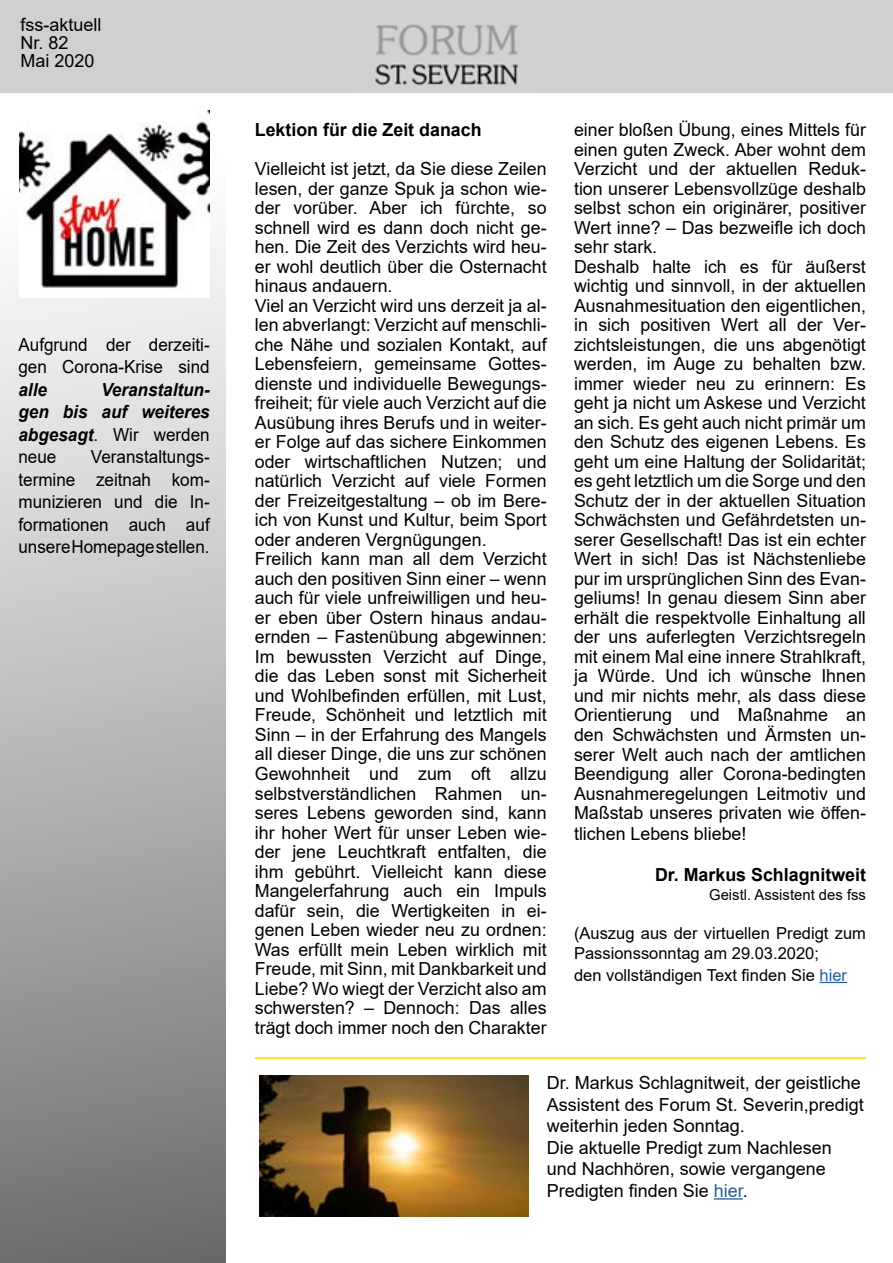
<style>
.page{position:relative;width:893px;height:1263px;background:#fff}
.page>*{position:absolute;margin:0;border:0;box-sizing:border-box;transform-origin:0 0}
.t1{font:18px/19.5px "Arial";color:#000}
.t2{font:18px/22.5px "Arial";color:#000;scale:.95 1}
.t3{font:italic 700 18px/22.5px "Arial";color:#000;text-align:justify;scale:.95 1}
.t4{font:700 18px "Arial";color:#000}
.t5{font:16.5px/19.8px "Arial";color:#000}
.t6{font:15px "Arial";color:#000}
.s1{font-weight:400;font-style:normal}
.s2{color:#275b9b}
</style>
<div class="page">
<div style="left:0;top:1px;width:225px;height:1262px;background:linear-gradient(to bottom,#fff,#70706f)"></div>
<div style="left:0;top:0;width:893px;height:92px;background:#d0d0d0"></div>
<img style="left:375px;top:24px;width:143px;height:62px">
<svg style="left:820px;top:982px;width:27px;height:1px"></svg>
<hr style="left:255px;top:1057px;width:611px;height:2px;background:#f6d400">
<svg style="left:714px;top:1198px;width:29px;height:1px"></svg>
<img style="left:259px;top:1076px;width:270px;height:140px">
<img style="left:20px;top:110px;width:190px;height:188px">
<p class="t1" style="left:21px;top:15px;width:83px;line-height:18px">fss-aktuell<br>Nr. 82<br>Mai 2020</p>
<p class="t2" style="left:18px;top:333px;width:203px">Aufgrund der derzeiti&shy;gen Corona-Krise sind</p>
<p class="t3" style="left:18px;top:379px;width:32px">alle</p>
<p class="t3" style="left:18px;top:379px;width:203px;text-indent:83px">Veranstaltun&shy;gen bis auf weiteres abgesagt<span class="s1">. Wir werden neue</span></p>
<p class="t2" style="left:18px;top:446px;width:203px;text-align:justify;text-indent:73px">Veranstaltungs&shy;termine zeitnah kom&shy;munizieren und die In&shy;formationen auch auf unsere Homepage stellen.</p>
<p class="t4" style="left:255px;top:117px;width:228px">Lektion für die Zeit danach</p>
<p class="t1" style="left:255px;top:159px;width:293px">Vielleicht ist jetzt, da Sie diese Zeilen lesen, der ganze Spuk ja schon wie&shy;der vorüber. Aber ich fürchte, so schnell wird es dann doch nicht ge&shy;hen. Die Zeit des Verzichts wird heu&shy;er wohl deutlich über die Osternacht hinaus andauern.<br>Viel an Verzicht wird uns derzeit ja al&shy;len abverlangt: Verzicht auf menschli&shy;che Nähe und sozialen Kontakt, auf Lebensfeiern, gemeinsame Gottes&shy;dienste und individuelle Bewegungs&shy;freiheit; für viele auch Verzicht auf die Ausübung ihres Berufs und in weiter&shy;er Folge auf das sichere Einkommen oder wirtschaftlichen Nutzen; und natürlich Verzicht auf viele Formen der Freizeitgestaltung – ob im Bere&shy;ich von Kunst und Kultur, beim Sport oder anderen Vergnügungen.<br>Freilich kann man all dem Verzicht auch den positiven Sinn einer – wenn auch für viele unfreiwilligen und heu&shy;er eben über Ostern hinaus andau&shy;ernden – Fastenübung abgewinnen:<br>Im bewussten Verzicht auf Dinge, die das Leben sonst mit Sicherheit und Wohlbefinden erfüllen, mit Lust, Freude, Schönheit und letztlich mit Sinn – in der Erfahrung des Mangels all dieser Dinge, die uns zur schönen Gewohnheit und zum oft allzu selbstverständlichen Rahmen un&shy;seres Lebens geworden sind, kann ihr hoher Wert für unser Leben wie&shy;der jene Leuchtkraft entfalten, die ihm gebührt. Vielleicht kann diese Mangelerfahrung auch ein Impuls dafür sein, die Wertigkeiten in ei&shy;genen Leben wieder neu zu ordnen:<br>Was erfüllt mein Leben wirklich mit Freude, mit Sinn, mit Dankbarkeit und Liebe? Wo wiegt der Verzicht also am schwersten? – Dennoch: Das alles trägt doch immer noch den Charakter</p>
<p class="t1" style="left:574px;top:120px;width:293px">einer bloßen Übung, eines Mittels für einen guten Zweck. Aber wohnt dem Verzicht und der aktuellen Reduk&shy;tion unserer Lebensvollzüge deshalb selbst schon ein originärer, positiver Wert inne? – Das bezweifle ich doch sehr stark.<br>Deshalb halte ich es für äußerst wichtig und sinnvoll, in der aktuellen Ausnahmesituation den eigentlichen, in sich positiven Wert all der Ver&shy;zichtsleistungen, die uns abgenötigt werden, im Auge zu behalten bzw. immer wieder neu zu erinnern: Es geht ja nicht um Askese und Verzicht an sich. Es geht auch nicht primär um den Schutz des eigenen Lebens. Es geht um eine Haltung der Solidarität; es geht letztlich um die Sorge und den Schutz der in der aktuellen Situation Schwächsten und Gefährdetsten un&shy;serer Gesellschaft! Das ist ein echter Wert in sich! Das ist Nächstenliebe pur im ursprünglichen Sinn des Evan&shy;geliums! In genau diesem Sinn aber erhält die respektvolle Einhaltung all der uns auferlegten Verzichtsregeln mit einem Mal eine innere Strahlkraft, ja Würde. Und ich wünsche Ihnen und mir nichts mehr, als dass diese Orientierung und Maßnahme an den Schwächsten und Ärmsten un&shy;serer Welt auch nach der amtlichen Beendigung aller Corona-bedingten Ausnahmeregelungen Leitmotiv und Maßstab unseres privaten wie öffen&shy;tlichen Lebens bliebe!</p>
<p class="t4" style="left:655px;top:861px;width:212px">Dr. Markus Schlagnitweit</p>
<p class="t6" style="left:709px;top:884px;width:158px">Geistl. Assistent des fss</p>
<p class="t5" style="left:574px;top:923px;width:293px">(Auszug aus der virtuellen Predigt zum<br>Passionssonntag am 29.03.2020;</p>
<p class="t5" style="left:574px;top:965px;width:275px">den vollständigen Text finden Sie <span class="s2">hier</span></p>
<p class="t1" style="left:547px;top:1072px;width:319px;line-height:21.6px">Dr. Markus Schlagnitweit, der geistliche Assistent des Forum St. Severin,predigt weiterhin jeden Sonntag.<br>Die aktuelle Predigt zum Nachlesen und Nachhören, sowie vergangene Predigten finden Sie <span class="s2">hier</span>.</p>
</div>
